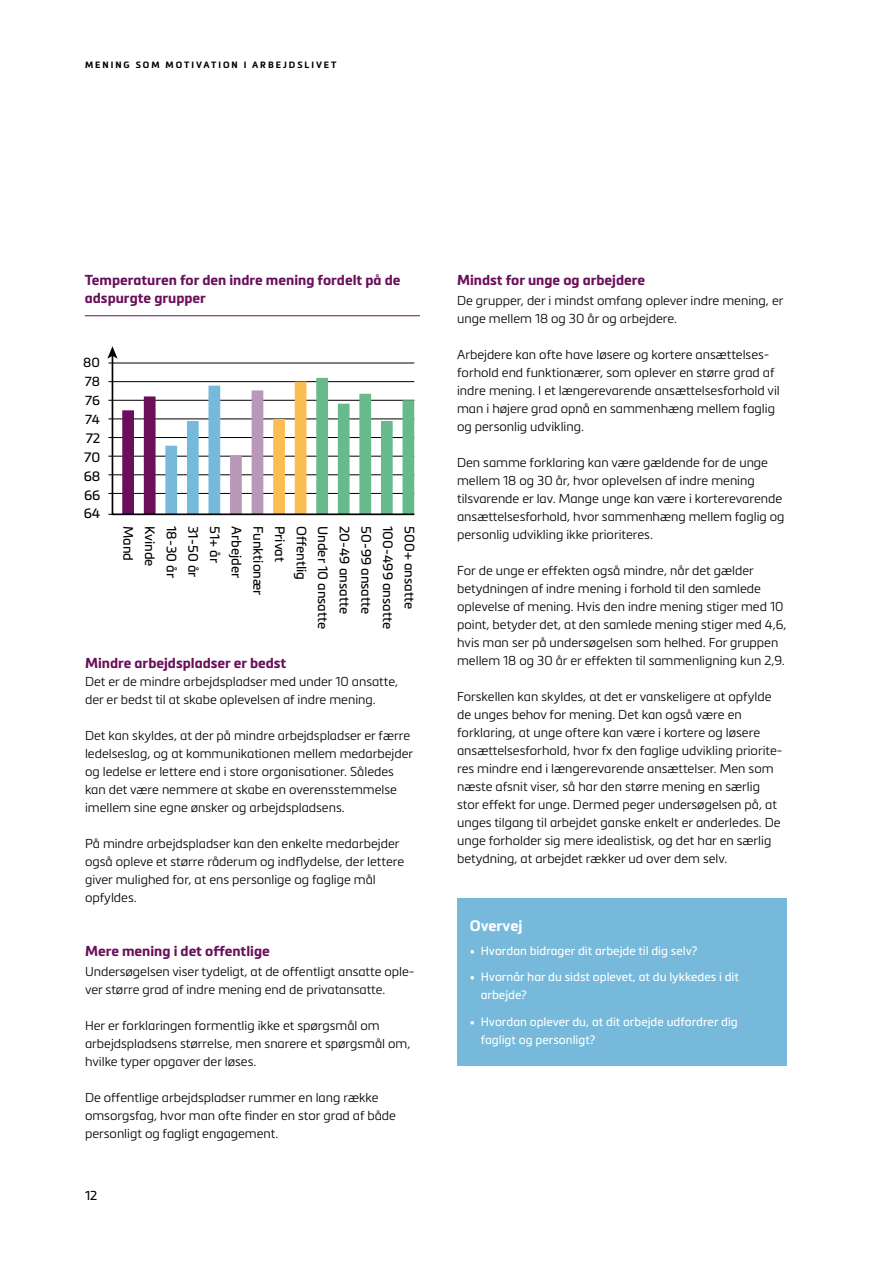
<style>
.page{position:relative;width:893px;height:1263px;background:#fff}
.page>*{position:absolute;margin:0;border:0;box-sizing:border-box;transform-origin:0 0}
.t1{font:700 15px "Metronic Pro";color:#fff}
.t2{font:700 14.25px/18px "Metronic Pro";color:#6a0f5a}
.t3{font:13.35px "Metronic Pro";color:#000}
.t4{font:12.9px "Metronic Pro";color:#000}
.t5{font:300 12.75px/18px "Metronic Pro";color:#000}
.t6{font:12.75px "Metronic Pro";color:#000}
.t7{font:12px/18px "Metronic Pro";color:#fff}
.t8{font:700 9px "Metronic Pro";letter-spacing:.22em;color:#000}
</style>
<div class="page">
<hr style="left:108px;top:493px;width:306px;height:1px;background:#000">
<hr style="left:108px;top:474px;width:306px;height:1px;background:#000">
<hr style="left:108px;top:437px;width:306px;height:1px;background:#000">
<hr style="left:108px;top:456px;width:306px;height:1px;background:#000">
<hr style="left:108px;top:419px;width:306px;height:1px;background:#000">
<hr style="left:108px;top:381px;width:306px;height:1px;background:#000">
<hr style="left:108px;top:400px;width:306px;height:1px;background:#000">
<hr style="left:108px;top:363px;width:306px;height:1px;background:#000">
<svg style="left:111px;top:359px;width:304px;height:157px"></svg>
<svg style="left:107px;top:346px;width:11px;height:13px"></svg>
<div style="left:457px;top:898px;width:330px;height:167px;background:#76b9da"></div>
<hr style="left:85px;top:315px;width:335px;height:1px;background:#6a0f5a">
<p class="t8" style="left:85px;top:59px;width:253px">MENING SOM MOTIVATION I ARBEJDSLIVET</p>
<p class="t2" style="left:85px;top:270px;width:317px">Temperaturen for den indre mening fordelt på de adspurgte grupper</p>
<p class="t4" style="left:83px;top:353px;width:18px">80</p>
<p class="t4" style="left:85px;top:372px;width:17px">78</p>
<p class="t4" style="left:85px;top:391px;width:16px">76</p>
<p class="t4" style="left:85px;top:410px;width:16px">74</p>
<p class="t3" style="left:86px;top:429px;width:16px">72</p>
<p class="t3" style="left:84px;top:447px;width:18px">70</p>
<p class="t3" style="left:84px;top:466px;width:18px">68</p>
<p class="t3" style="left:84px;top:485px;width:18px">66</p>
<p class="t3" style="left:84px;top:504px;width:18px">64</p>
<p class="t3" style="left:138px;top:526px;width:37px;rotate:90deg">Mand</p>
<p class="t3" style="left:159px;top:526px;width:42px;rotate:90deg">Kvinde</p>
<p class="t3" style="left:181px;top:526px;width:53px;rotate:90deg">18-30 år</p>
<p class="t3" style="left:203px;top:526px;width:53px;rotate:90deg">31-50 år</p>
<p class="t3" style="left:224px;top:526px;width:39px;rotate:90deg">51+ år</p>
<p class="t3" style="left:246px;top:526px;width:54px;rotate:90deg">Arbejder</p>
<p class="t3" style="left:268px;top:526px;width:71px;rotate:90deg">Funktionær</p>
<p class="t3" style="left:289px;top:526px;width:37px;rotate:90deg">Privat</p>
<p class="t3" style="left:311px;top:526px;width:56px;rotate:90deg">Offentlig</p>
<p class="t3" style="left:333px;top:526px;width:105px;rotate:90deg">Under 10 ansatte</p>
<p class="t3" style="left:354px;top:526px;width:90px;rotate:90deg">20-49 ansatte</p>
<p class="t3" style="left:376px;top:526px;width:90px;rotate:90deg">50-99 ansatte</p>
<p class="t3" style="left:398px;top:526px;width:105px;rotate:90deg">100-499 ansatte</p>
<p class="t3" style="left:419px;top:526px;width:84px;rotate:90deg">500+ ansatte</p>
<p class="t2" style="left:85px;top:654px;width:203px">Mindre arbejdspladser er bedst</p>
<p class="t5" style="left:85px;top:672px;width:315px">Det er de mindre arbejdspladser med under 10 ansatte, der er bedst til at skabe oplevelsen af indre mening.</p>
<p class="t5" style="left:85px;top:726px;width:330px">Det kan skyldes, at der på mindre arbejdspladser er færre ledelseslag, og at kommunikationen mellem medarbejder og ledelse er lettere end i store organisationer. Således kan det være nemmere at skabe en overensstemmelse imellem sine egne ønsker og arbejdspladsens.</p>
<p class="t5" style="left:85px;top:834px;width:321px">På mindre arbejdspladser kan den enkelte medarbejder også opleve et større råderum og indflydelse, der lettere giver mulighed for, at ens personlige og faglige mål opfyldes.</p>
<p class="t2" style="left:85px;top:942px;width:186px">Mere mening i det offentlige</p>
<p class="t5" style="left:85px;top:962px;width:331px">Undersøgelsen viser tydeligt, at de offentligt ansatte ople&shy;ver større grad af indre mening end de privatansatte.</p>
<p class="t5" style="left:85px;top:1016px;width:327px">Her er forklaringen formentlig ikke et spørgsmål om arbejdspladsens størrelse, men snarere et spørgsmål om, hvilke typer opgaver der løses.</p>
<p class="t5" style="left:85px;top:1088px;width:312px">De offentlige arbejdspladser rummer en lang række omsorgsfag, hvor man ofte finder en stor grad af både personligt og fagligt engagement.</p>
<p class="t6" style="left:85px;top:1186px;width:14px">12</p>
<p class="t2" style="left:457px;top:271px;width:190px">Mindst for unge og arbejdere</p>
<p class="t5" style="left:457px;top:291px;width:328px">De grupper, der i mindst omfang oplever indre mening, er unge mellem 18 og 30 år og arbejdere.</p>
<p class="t5" style="left:457px;top:345px;width:324px">Arbejdere kan ofte have løsere og kortere ansættelses&shy;forhold end funktionærer, som oplever en større grad af indre mening. I et længerevarende ansættelsesforhold vil man i højere grad opnå en sammenhæng mellem faglig og personlig udvikling.</p>
<p class="t5" style="left:457px;top:453px;width:329px">Den samme forklaring kan være gældende for de unge mellem 18 og 30 år, hvor oplevelsen af indre mening tilsvarende er lav. Mange unge kan være i korterevarende ansættelsesforhold, hvor sammenhæng mellem faglig og personlig udvikling ikke prioriteres.</p>
<p class="t5" style="left:457px;top:561px;width:331px">For de unge er effekten også mindre, når det gælder betydningen af indre mening i forhold til den samlede oplevelse af mening. Hvis den indre mening stiger med 10 point, betyder det, at den samlede mening stiger med 4,6, hvis man ser på undersøgelsen som helhed. For gruppen mellem 18 og 30 år er effekten til sammenligning kun 2,9.</p>
<p class="t5" style="left:457px;top:687px;width:327px">Forskellen kan skyldes, at det er vanskeligere at opfylde de unges behov for mening. Det kan også være en forklaring, at unge oftere kan være i kortere og løsere ansættelsesforhold, hvor fx den faglige udvikling priorite&shy;res mindre end i længerevarende ansættelser. Men som næste afsnit viser, så har den større mening en særlig stor effekt for unge. Dermed peger undersøgelsen på, at unges tilgang til arbejdet ganske enkelt er anderledes. De unge forholder sig mere idealistisk, og det har en særlig betydning, at arbejdet rækker ud over dem selv.</p>
<p class="t1" style="left:470px;top:916px;width:54px">Overvej</p>
<p class="t7" style="left:470px;top:941px;width:229px">• Hvordan bidrager dit arbejde til dig selv?</p>
<p class="t7" style="left:481px;top:968px;width:260px;text-indent:-11px">• Hvornår har du sidst oplevet, at du lykkedes i dit arbejde?</p>
<p class="t7" style="left:481px;top:1012px;width:259px;text-indent:-11px">• Hvordan oplever du, at dit arbejde udfordrer dig fagligt og personligt?</p>
</div>
